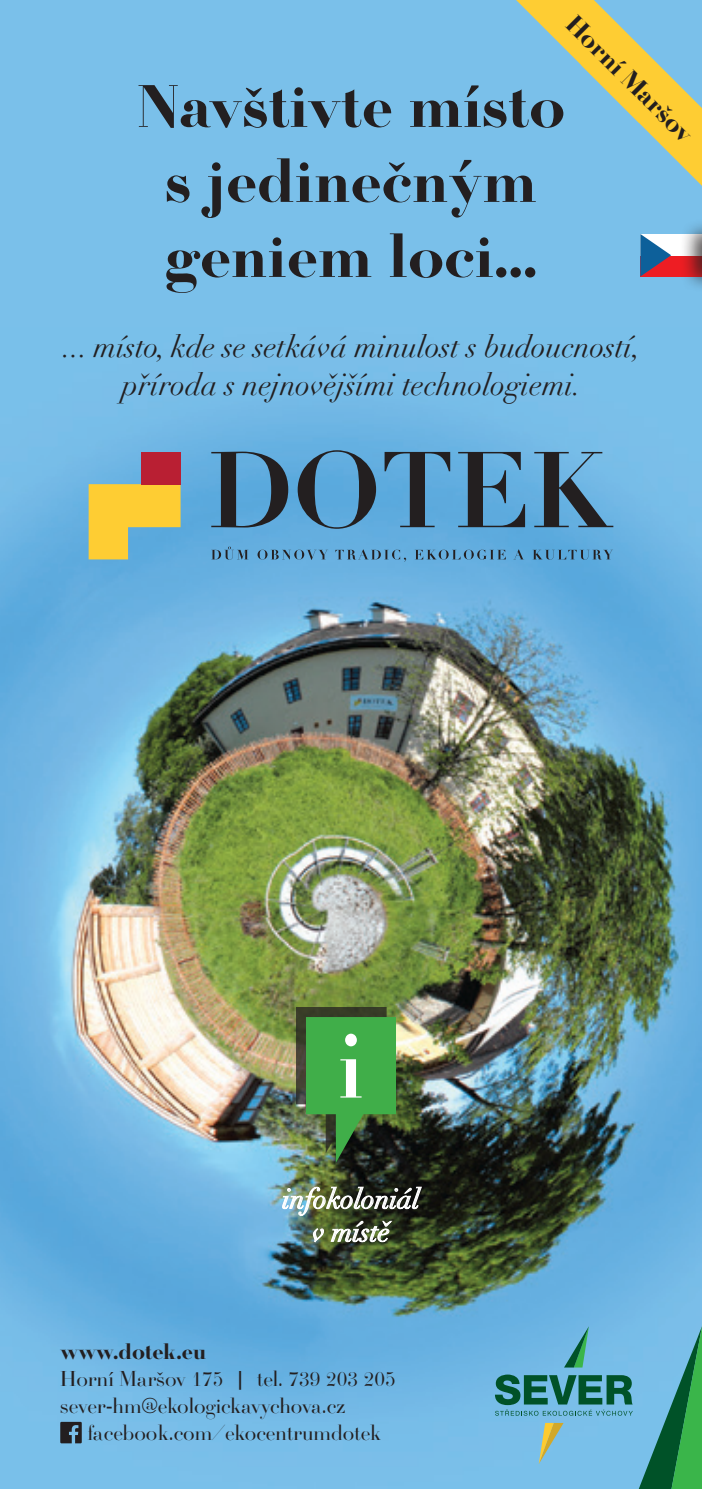
<style>
.page{position:relative;width:702px;height:1489px;background:#fff}
.page>*{position:absolute;margin:0;border:0;box-sizing:border-box;transform-origin:0 0}
.t1{font:700 62.5px/75px "Firmin Did URW";color:#231f20;text-align:center}
.t2{font:italic 30px/37.5px "Didot";color:#231f20;text-align:center}
.t3{font:italic 27.5px/33px "Didot";color:#fff;text-align:center}
.t4{font:700 26.75px "Firmin Did URW";color:#231f20}
.t5{font:22.5px/27px "Firmin Did URW Rom";color:#231f20}
.t6{font:700 22.5px "Firmin Did URW";color:#231f20}
</style>
<div class="page">
<div style="left:0;top:0;width:702px;height:1488px;background:#7ac0ea"></div>
<img style="left:0;top:414px;width:702px;height:1050px">
<svg style="left:89px;top:484px;width:91px;height:75px"></svg>
<div style="left:141px;top:452px;width:39px;height:32px;background:#b91f33"></div>
<svg style="left:211px;top:451px;width:77px;height:76px"></svg>
<svg style="left:297px;top:450px;width:79px;height:79px"></svg>
<svg style="left:384px;top:452px;width:66px;height:75px"></svg>
<svg style="left:458px;top:452px;width:67px;height:75px"></svg>
<svg style="left:534px;top:452px;width:79px;height:75px"></svg>
<svg style="left:211px;top:546px;width:37px;height:13px"></svg>
<svg style="left:257px;top:549px;width:71px;height:11px"></svg>
<svg style="left:335px;top:549px;width:71px;height:13px"></svg>
<svg style="left:415px;top:549px;width:90px;height:10px"></svg>
<svg style="left:513px;top:549px;width:11px;height:10px"></svg>
<svg style="left:532px;top:550px;width:81px;height:9px"></svg>
<svg style="left:60px;top:1421px;width:22px;height:22px"></svg>
<div style="left:296px;top:1006px;width:90px;height:146px;background:#231f20;opacity:.75"></div>
<svg style="left:306px;top:1016px;width:90px;height:146px"></svg>
<img style="left:281px;top:1185px;width:142px;height:61px">
<svg style="left:564px;top:1326px;width:25px;height:41px"></svg>
<svg style="left:538px;top:1422px;width:25px;height:41px"></svg>
<svg style="left:495px;top:1374px;width:137px;height:41px"></svg>
<div style="left:640px;top:255px;width:62px;height:21px;background:#ee1d23"></div>
<div style="left:640px;top:234px;width:62px;height:21px;background:#fff"></div>
<svg style="left:640px;top:234px;width:31px;height:42px"></svg>
<div style="left:680px;top:219px;width:22px;height:74px;background:#231f20;opacity:.75"></div>
<svg style="left:516px;top:0;width:186px;height:186px"></svg>
<svg style="left:638px;top:1326px;width:64px;height:163px"></svg>
<p class="t4" style="left:582px;top:8px;width:169px;rotate:45deg">Horní Maršov</p>
<h1 class="t1" style="left:137px;top:70px;width:430px">Navštivte místo s jedinečným geniem loci…</h1>
<h2 class="t2" style="left:63px;top:328px;width:579px">... místo, kde se setkává minulost s budoucností, příroda s nejnovějšími technologiemi.</h2>
<p class="t3" style="left:282px;top:1182px;width:139px">infokoloniál v místě</p>
<p class="t6" style="left:60px;top:1337px;width:148px">www.dotek.eu</p>
<p class="t5" style="left:60px;top:1364px;width:337px">Horní Maršov 175 | tel. 739 203 205 sever-hm@ekologickavychova.cz</p>
<p class="t5" style="left:87px;top:1418px;width:295px">facebook.com/ekocentrumdotek</p>
</div>
